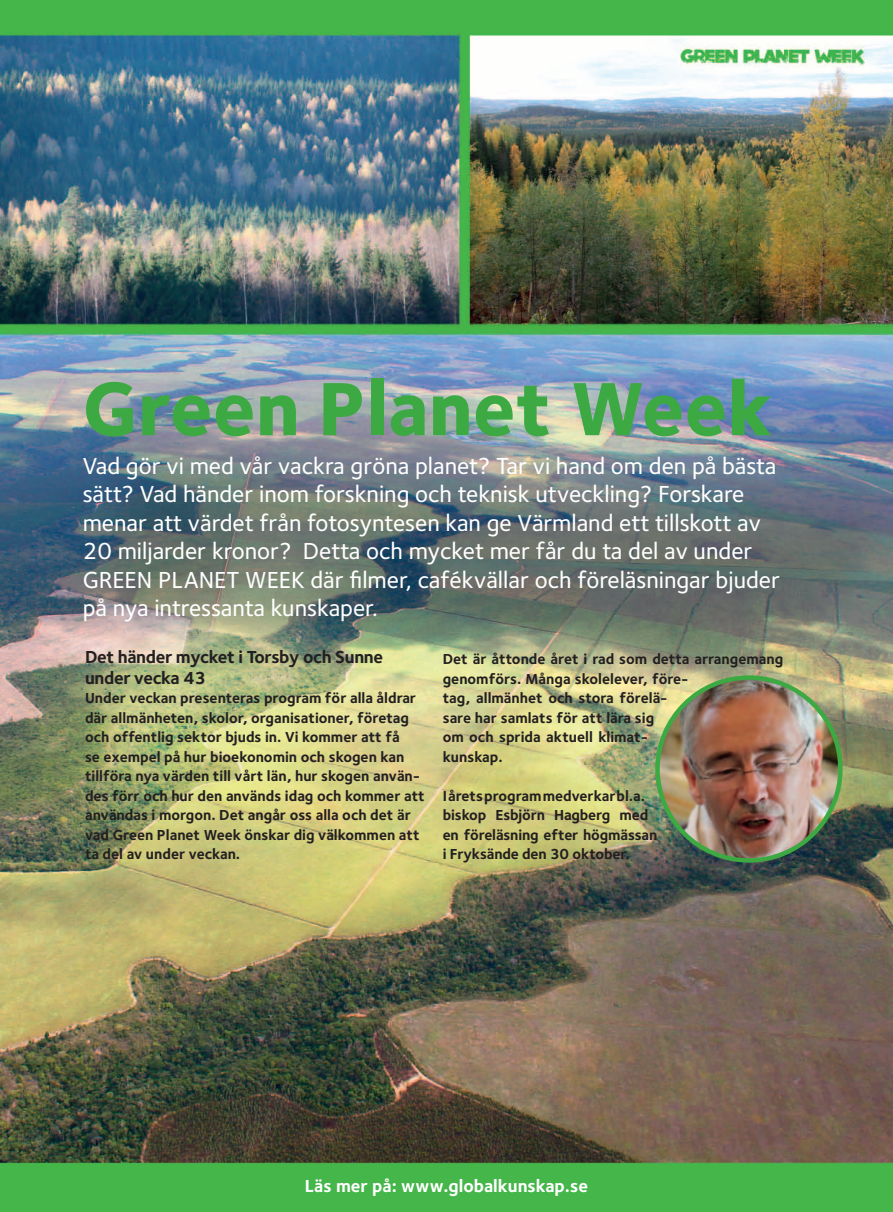
<style>
.page{position:relative;width:893px;height:1212px;background:#fff}
.page>*{position:absolute;margin:0;border:0;box-sizing:border-box;transform-origin:0 0}
.t1{font:800 78px "Foundry Sterling";color:#3da943}
.t2{font:500 24px/28.5px "Foundry Sterling";color:#fff}
.t3{font:700 18px/21px "Foundry Sterling";letter-spacing:-.02em;color:#231f20}
.t4{font:700 18px "Foundry Sterling";color:#fff}
.t5{font:700 15px/19.5px "Foundry Sterling";color:#231f20}
</style>
<div class="page">
<img style="left:0;top:0;width:893px;height:1212px">
<img style="left:657px;top:677px;width:183px;height:183px">
<div style="left:655px;top:675px;width:188px;height:188px;border:4px solid #3da943;border-radius:50%"></div>
<h1 class="t1" style="left:83px;top:360px;width:690px">Green Planet Week</h1>
<p class="t2" style="left:83px;top:451px;width:699px">Vad gör vi med vår vackra gröna planet? Tar vi hand om den på bästa sätt? Vad händer inom forskning och teknisk utveckling? Forskare menar att värdet från fotosyntesen kan ge Värmland ett tillskott av 20 miljarder kronor? Detta och mycket mer får du ta del av under GREEN PLANET WEEK där filmer, cafékvällar och föreläsningar bjuder på nya intressanta kunskaper.</p>
<p class="t5" style="left:443px;top:649px;width:342px">Det är åttonde året i rad som detta arrangemang genomförs. Många skolelever, före-<br>tag, allmänhet och stora förelä-<br>sare har samlats för att lära sig<br>om och sprida aktuell klimat-<br>kunskap.</p>
<p class="t5" style="left:443px;top:785px;width:216px">I årets program medverkar bl.a. biskop Esbjörn Hagberg med en föreläsning efter högmässan i Fryksände den 30 oktober.</p>
<p class="t3" style="left:85px;top:646px;width:300px">Det händer mycket i Torsby och Sunne under vecka 43</p>
<p class="t5" style="left:85px;top:688px;width:341px">Under veckan presenteras program för alla åldrar där allmänheten, skolor, organisationer, företag och offentlig sektor bjuds in. Vi kommer att få<br>se exempel på hur bioekonomin och skogen kan tillföra nya värden till vårt län, hur skogen använ&shy;des förr och hur den används idag och kommer att användas i morgon. Det angår oss alla och det är vad Green Planet Week önskar dig välkommen att ta del av under veckan.</p>
<p class="t4" style="left:305px;top:1175px;width:285px">Läs mer på: www.globalkunskap.se</p>
</div>
